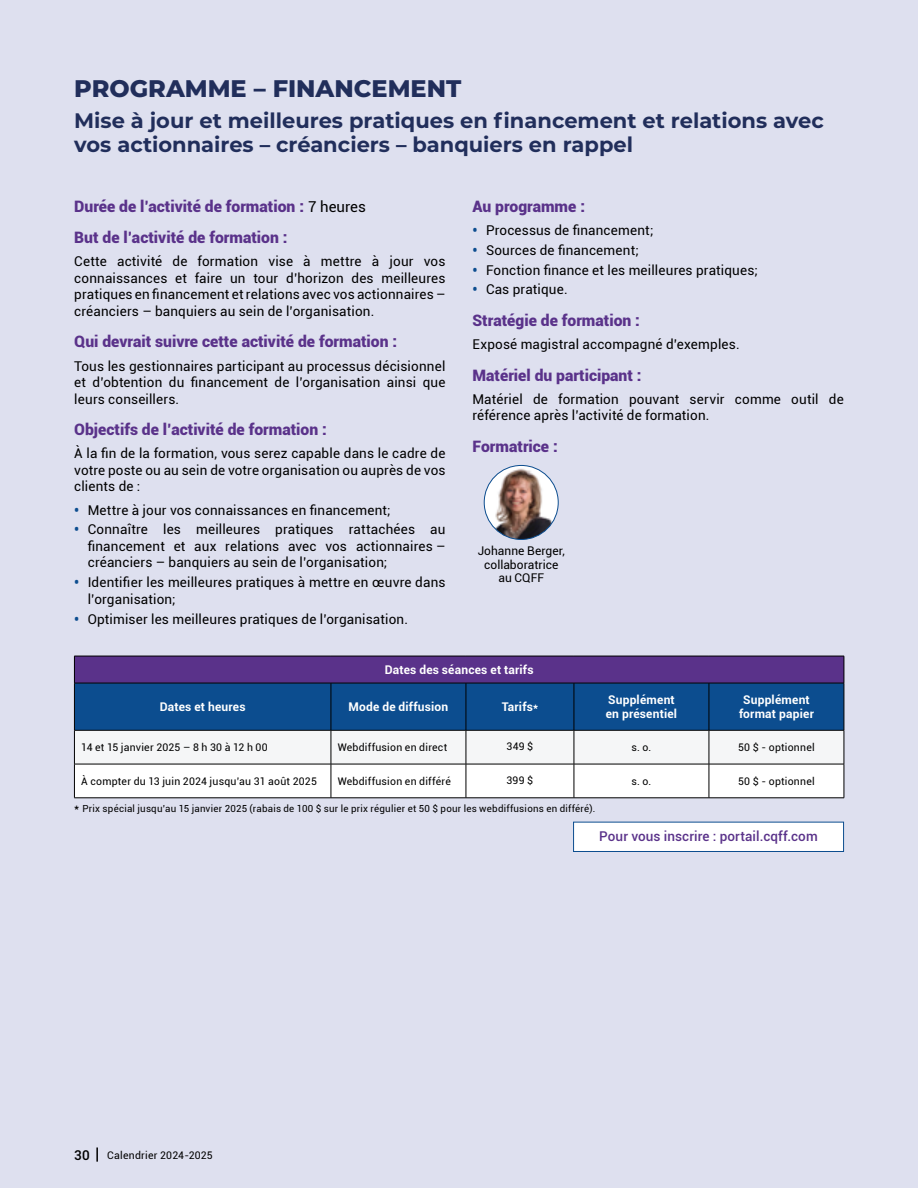
<style>
.page{position:relative;width:918px;height:1188px;background:#dee0ef}
.page>*{position:absolute;margin:0;border:0;box-sizing:border-box;transform-origin:0 0}
.t1{font:800 24px "Montserrat";color:#212e5b}
.t2{font:700 21px/24px "Montserrat";color:#212e5b}
.t3{font:900 15.75px/31.5px "Roboto";color:#5a328a}
.t4{font:13.5px/16.5px "Roboto";letter-spacing:.01em;color:#000;text-align:justify}
.t5{font:500 13.5px "Roboto";letter-spacing:.01em;color:#5a328a}
.t6{font:500 13.5px "Roboto";color:#000}
.t7{font:700 12px/13.5px "Roboto";letter-spacing:.015em;color:#fff}
.t8{font:12px/13.5px "Roboto";letter-spacing:.005em;color:#000;text-align:center}
.t9{font:10.5px "Roboto";letter-spacing:.02em;color:#000}
.t10{font:9.75px "Roboto";letter-spacing:.025em;color:#000}
.s1{font-weight:400;font-size:15px;color:#000}
.s2{font-weight:900;color:#0c4d8f}
.s3{font-size:12px}
</style>
<div class="page">
<svg style="left:74px;top:656px;width:771px;height:142px;background:#8896bd"></svg>
<hr style="left:74px;top:683px;width:257px;height:1px;background:#000">
<hr style="left:74px;top:683px;width:1px;height:47px;background:#000">
<hr style="left:331px;top:683px;width:135px;height:1px;background:#000">
<hr style="left:331px;top:683px;width:1px;height:47px;background:#000">
<hr style="left:466px;top:683px;width:108px;height:1px;background:#000">
<hr style="left:466px;top:683px;width:1px;height:47px;background:#000">
<hr style="left:574px;top:683px;width:135px;height:1px;background:#000">
<hr style="left:574px;top:683px;width:1px;height:47px;background:#000">
<hr style="left:709px;top:683px;width:135px;height:1px;background:#000">
<hr style="left:709px;top:683px;width:1px;height:47px;background:#000">
<hr style="left:844px;top:683px;width:1px;height:47px;background:#000">
<hr style="left:74px;top:730px;width:257px;height:1px;background:#000">
<hr style="left:74px;top:730px;width:1px;height:34px;background:#000">
<hr style="left:331px;top:730px;width:135px;height:1px;background:#000">
<hr style="left:331px;top:730px;width:1px;height:34px;background:#000">
<hr style="left:466px;top:730px;width:108px;height:1px;background:#000">
<hr style="left:466px;top:730px;width:1px;height:34px;background:#000">
<hr style="left:574px;top:730px;width:135px;height:1px;background:#000">
<hr style="left:574px;top:730px;width:1px;height:34px;background:#000">
<hr style="left:709px;top:730px;width:135px;height:1px;background:#000">
<hr style="left:709px;top:730px;width:1px;height:34px;background:#000">
<hr style="left:844px;top:730px;width:1px;height:34px;background:#000">
<hr style="left:74px;top:764px;width:257px;height:1px;background:#000">
<hr style="left:74px;top:764px;width:1px;height:34px;background:#000">
<hr style="left:331px;top:764px;width:135px;height:1px;background:#000">
<hr style="left:331px;top:764px;width:1px;height:34px;background:#000">
<hr style="left:466px;top:764px;width:108px;height:1px;background:#000">
<hr style="left:466px;top:764px;width:1px;height:34px;background:#000">
<hr style="left:574px;top:764px;width:135px;height:1px;background:#000">
<hr style="left:574px;top:764px;width:1px;height:34px;background:#000">
<hr style="left:709px;top:764px;width:135px;height:1px;background:#000">
<hr style="left:709px;top:764px;width:1px;height:34px;background:#000">
<hr style="left:844px;top:764px;width:1px;height:34px;background:#000">
<hr style="left:74px;top:798px;width:257px;height:1px;background:#000">
<hr style="left:331px;top:798px;width:135px;height:1px;background:#000">
<hr style="left:466px;top:798px;width:108px;height:1px;background:#000">
<hr style="left:574px;top:798px;width:135px;height:1px;background:#000">
<hr style="left:709px;top:798px;width:135px;height:1px;background:#000">
<img style="left:484px;top:465px;width:74px;height:74px;border-radius:37px">
<div style="left:484px;top:465px;width:75px;height:75px;border:1px solid #0c4d8f;border-radius:50%"></div>
<div style="left:574px;top:822px;width:270px;height:29px;background:#fff"></div>
<div style="left:573px;top:822px;width:271px;height:30px;border:1px solid #0c4d8f"></div>
<svg style="left:96px;top:1148px;width:2px;height:14px"></svg>
<h1 class="t1" style="left:74px;top:71px;width:389px">PROGRAMME – FINANCEMENT</h1>
<h2 class="t2" style="left:74px;top:108px;width:751px">Mise à jour et meilleures pratiques en financement et relations avec vos actionnaires – créanciers – banquiers en rappel</h2>
<p class="t3" style="left:74px;top:190px;width:293px">Durée de l’activité de formation : <span class="s1">7 heures<br></span>But de l’activité de formation :</p>
<p class="t4" style="left:74px;top:253px;width:373px">Cette activité de formation vise à mettre à jour vos connaissances et faire un tour d’horizon des meilleures pratiques en financement et relations avec vos actionnaires – créanciers – banquiers au sein de l’organisation.</p>
<p class="t3" style="left:74px;top:325px;width:324px">Qui devrait suivre cette activité de formation :</p>
<p class="t4" style="left:74px;top:357px;width:373px">Tous les gestionnaires participant au processus décisionnel et d’obtention du financement de l’organisation ainsi que leurs conseillers.</p>
<p class="t3" style="left:74px;top:413px;width:254px">Objectifs de l’activité de formation :</p>
<p class="t4" style="left:74px;top:445px;width:373px">À la fin de la formation, vous serez capable dans le cadre de votre poste ou au sein de votre organisation ou auprès de vos clients de :</p>
<p class="t4" style="left:74px;top:501px;width:318px"><span class="s2">•</span> Mettre à jour vos connaissances en financement;</p>
<p class="t4" style="left:88px;top:521px;width:359px;text-indent:-14px"><span class="s2">•</span> Connaître les meilleures pratiques rattachées au financement et aux relations avec vos actionnaires – créanciers – banquiers au sein de l’organisation;</p>
<p class="t4" style="left:88px;top:574px;width:359px;text-indent:-14px"><span class="s2">•</span> Identifier les meilleures pratiques à mettre en œuvre dans l’organisation;</p>
<p class="t4" style="left:74px;top:610px;width:335px"><span class="s2">•</span> Optimiser les meilleures pratiques de l’organisation.</p>
<p class="t3" style="left:472px;top:190px;width:114px">Au programme :</p>
<p class="t4" style="left:472px;top:221px;width:182px"><span class="s2">•</span> Processus de financement;</p>
<p class="t4" style="left:472px;top:241px;width:168px"><span class="s2">•</span> Sources de financement;</p>
<p class="t4" style="left:472px;top:261px;width:287px"><span class="s2">•</span> Fonction finance et les meilleures pratiques;</p>
<p class="t4" style="left:472px;top:281px;width:97px"><span class="s2">•</span> Cas pratique.</p>
<p class="t3" style="left:472px;top:304px;width:169px">Stratégie de formation :</p>
<p class="t4" style="left:472px;top:336px;width:269px">Exposé magistral accompagné d’exemples.</p>
<p class="t3" style="left:472px;top:359px;width:171px">Matériel du participant :</p>
<p class="t4" style="left:472px;top:390px;width:373px">Matériel de formation pouvant servir comme outil de référence après l’activité de formation.</p>
<p class="t3" style="left:472px;top:430px;width:87px">Formatrice :</p>
<p class="t8" style="left:478px;top:544px;width:89px">Johanne Berger, collaboratrice au CQFF</p>
<p class="t7" style="left:385px;top:663px;width:150px">Dates des séances et tarifs</p>
<p class="t7" style="left:160px;top:700px;width:87px">Dates et heures</p>
<p class="t7" style="left:349px;top:700px;width:101px">Mode de diffusion</p>
<p class="t7" style="left:502px;top:700px;width:38px">Tarifs*</p>
<p class="t7" style="left:606px;top:693px;width:73px">Supplément en présentiel</p>
<p class="t7" style="left:739px;top:693px;width:76px;text-align:center">Supplément format papier</p>
<p class="t9" style="left:81px;top:740px;width:188px">14 et 15 janvier 2025 – 8 h 30 à 12 h 00</p>
<p class="t9" style="left:338px;top:740px;width:111px">Webdiffusion en direct</p>
<p class="t9" style="left:507px;top:739px;width:28px">349 $</p>
<p class="t9" style="left:631px;top:740px;width:22px">s. o.</p>
<p class="t9" style="left:738px;top:740px;width:78px">50 $ - optionnel</p>
<p class="t9" style="left:81px;top:774px;width:237px">À compter du 13 juin 2024 jusqu’au 31 août 2025</p>
<p class="t9" style="left:338px;top:774px;width:115px">Webdiffusion en différé</p>
<p class="t9" style="left:506px;top:773px;width:28px">399 $</p>
<p class="t9" style="left:631px;top:774px;width:22px">s. o.</p>
<p class="t9" style="left:738px;top:774px;width:78px">50 $ - optionnel</p>
<p class="t10" style="left:74px;top:802px;width:523px"><span class="s3">*</span> Prix spécial jusqu’au 15 janvier 2025 (rabais de 100 $ sur le prix régulier et 50 $ pour les webdiffusions en différé).</p>
<p class="t6" style="left:74px;top:1145px;width:17px">30</p>
<p class="t9" style="left:107px;top:1147px;width:107px">Calendrier 2024-2025</p>
<p class="t5" style="left:599px;top:827px;width:220px">Pour vous inscrire : portail.cqff.com</p>
</div>
